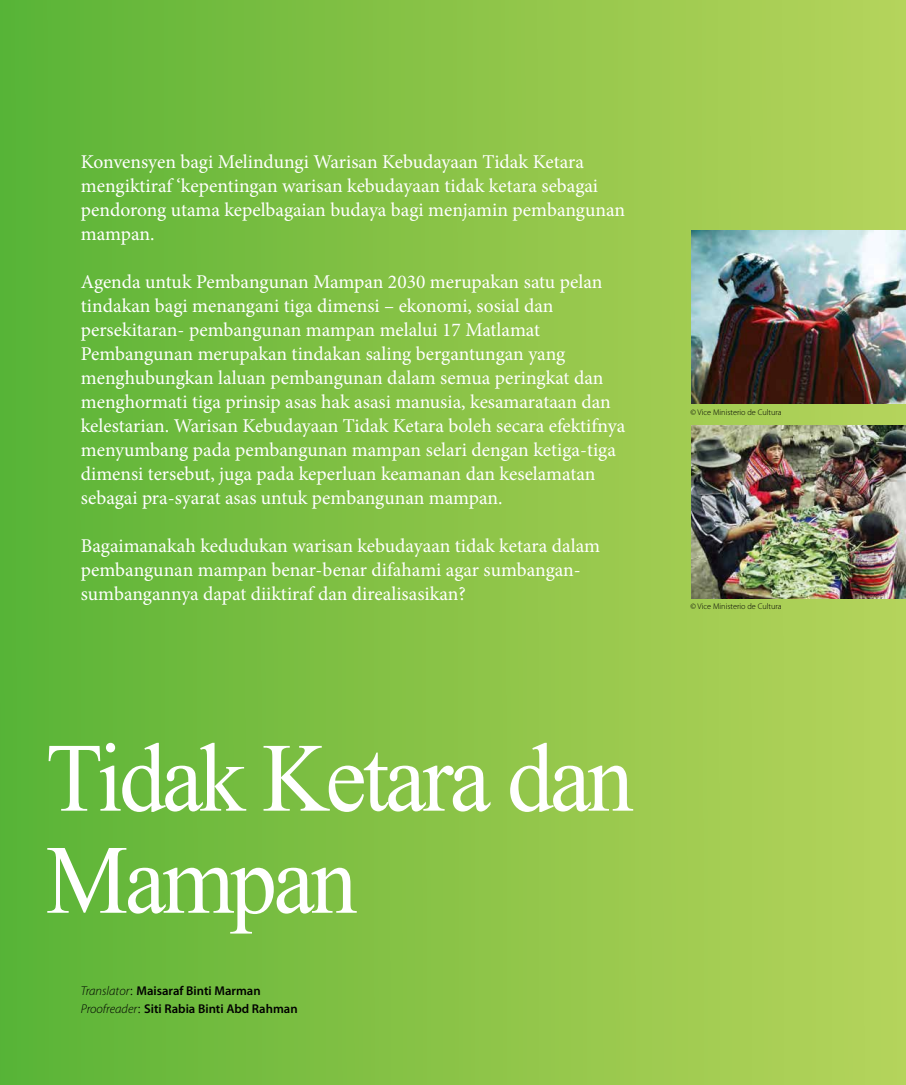
<style>
.page{position:relative;width:906px;height:1085px;background:#fff}
.page>*{position:absolute;margin:0;border:0;box-sizing:border-box;transform-origin:0 0}
.t1{font:100.5px/102px "UKIJ Tuz Basma";letter-spacing:-.04em;color:#fff;scale:.95 1}
.t2{font:19.5px/24px "Minion Pro";color:#fff}
.t3{font:600 12.75px/18px "Myriad Pro";color:#000}
.t4{font:300 8.25px "Myriad Pro";color:#000}
.s1{font-weight:300;font-style:italic}
.s2{font-family:"Adobe Myungjo Std";font-weight:500}
</style>
<div class="page">
<div style="left:0;top:0;width:906px;height:1084px;background:linear-gradient(to right,#5ab336,#b8d45b)"></div>
<img style="left:691px;top:231px;width:215px;height:173px">
<img style="left:691px;top:426px;width:215px;height:173px">
<p class="t2" style="left:81px;top:149px;width:546px">Konvensyen bagi Melindungi Warisan Kebudayaan Tidak Ketara mengiktiraf ‘kepentingan warisan kebudayaan tidak ketara sebagai pendorong utama kepelbagaian budaya bagi menjamin pembangunan mampan.</p>
<p class="t2" style="left:81px;top:269px;width:546px">Agenda untuk Pembangunan Mampan 2030 merupakan satu pelan tindakan bagi menangani tiga dimensi – ekonomi, sosial dan persekitaran- pembangunan mampan melalui 17 Matlamat Pembangunan merupakan tindakan saling bergantungan yang menghubungkan laluan pembangunan dalam semua peringkat dan menghormati tiga prinsip asas hak asasi manusia, kesamarataan dan kelestarian. Warisan Kebudayaan Tidak Ketara boleh secara efektifnya menyumbang pada pembangunan mampan selari dengan ketiga-tiga dimensi tersebut, juga pada keperluan keamanan dan keselamatan sebagai pra-syarat asas untuk pembangunan mampan.</p>
<p class="t2" style="left:81px;top:534px;width:521px">Bagaimanakah kedudukan warisan kebudayaan tidak ketara dalam pembangunan mampan benar-benar difahami agar sumbangan&shy;sumbangannya dapat diiktiraf dan direalisasikan?</p>
<h1 class="t1" style="left:46px;top:740px;width:620px">Tidak Ketara dan<br>Mampan</h1>
<p class="t3" style="left:81px;top:980px;width:218px"><span class="s1">Translator</span><span class="s2">:</span> Maisaraf Binti Marman<br><span class="s1">Proofreader</span><span class="s2">:</span> Siti Rabia Binti Abd Rahman</p>
<p class="t4" style="left:690px;top:407px;width:93px">© VICE MINISTERIO DE CULTURA</p>
<p class="t4" style="left:690px;top:601px;width:93px">© VICE MINISTERIO DE CULTURA</p>
</div>
